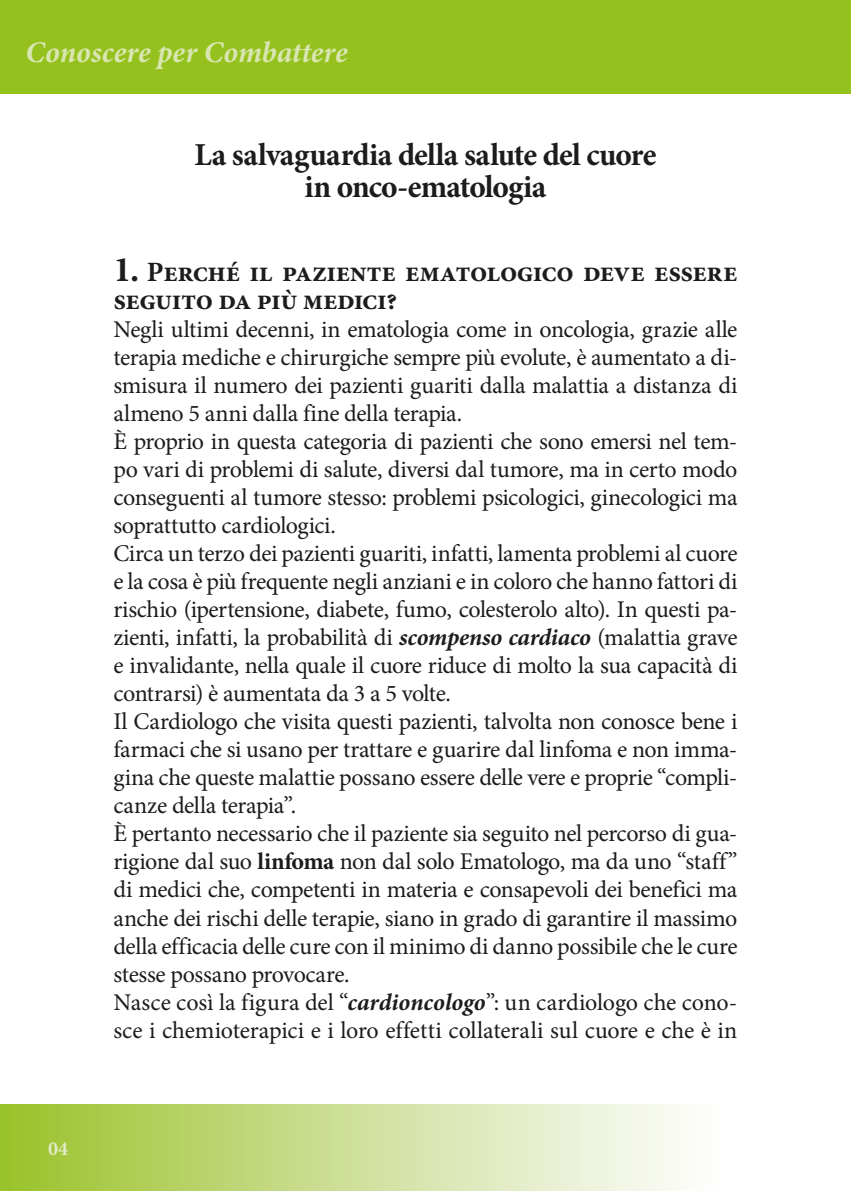
<style>
.page{position:relative;width:851px;height:1191px;background:#fff}
.page>*{position:absolute;margin:0;border:0;box-sizing:border-box;transform-origin:0 0}
.t1{font:700 32px/32px "Minion Pro";color:#1c1c1b;text-align:center}
.t2{font:italic 700 30px "Minion Pro";color:#d9e6b1}
.t3{font:700 28px/28px "Minion Pro";letter-spacing:-.015em;color:#1c1c1b}
.t4{font:24px/28px "Minion Pro";letter-spacing:-.025em;color:#1c1c1b}
.t5{font:700 20px "Minion Pro";color:#e3ecc6}
.s1{font-size:36px}
.s2{font-weight:700;font-style:italic}
.s3{font-weight:700}
</style>
<div class="page">
<div style="left:0;top:0;width:850px;height:94px;background:#95c11e"></div>
<div style="left:0;top:1104px;width:729px;height:87px;background:linear-gradient(to right,#9cc22e,#fff)"></div>
<p class="t2" style="left:26px;top:31px;width:323px">Conoscere per Combattere</p>
<h1 class="t1" style="left:194px;top:138px;width:463px">La salvaguardia della salute del cuore in onco-ematologia</h1>
<p class="t5" style="left:48px;top:1134px;width:21px">04</p>
<p class="t3" style="left:113px;top:258px;width:625px"><span class="s1">1.</span> Perché il paziente ematologico deve essere seguito da più medici?</p>
<p class="t4" style="left:113px;top:315px;width:625px">Negli ultimi decenni, in ematologia come in oncologia, grazie alle terapia mediche e chirurgiche sempre più evolute, è aumentato a di&shy;smisura il numero dei pazienti guariti dalla malattia a distanza di almeno 5 anni dalla fine della terapia.<br>È proprio in questa categoria di pazienti che sono emersi nel tem&shy;po vari di problemi di salute, diversi dal tumore, ma in certo modo conseguenti al tumore stesso: problemi psicologici, ginecologici ma soprattutto cardiologici.<br>Circa un terzo dei pazienti guariti, infatti, lamenta problemi al cuore e la cosa è più frequente negli anziani e in coloro che hanno fattori di rischio (ipertensione, diabete, fumo, colesterolo alto). In questi pa&shy;zienti, infatti, la probabilità di <span class="s2">scompenso cardiaco</span> (malattia grave e invalidante, nella quale il cuore riduce di molto la sua capacità di contrarsi) è aumentata da 3 a 5 volte.<br>Il Cardiologo che visita questi pazienti, talvolta non conosce bene i farmaci che si usano per trattare e guarire dal linfoma e non imma&shy;gina che queste malattie possano essere delle vere e proprie “compli&shy;canze della terapia”.<br>È pertanto necessario che il paziente sia seguito nel percorso di gua&shy;rigione dal suo <span class="s3">linfoma</span> non dal solo Ematologo, ma da uno “staff” di medici che, competenti in materia e consapevoli dei benefici ma anche dei rischi delle terapie, siano in grado di garantire il massimo della efficacia delle cure con il minimo di danno possibile che le cure stesse possano provocare.<br>Nasce così la figura del “<span class="s2">cardioncologo</span>”: un cardiologo che cono&shy;sce i chemioterapici e i loro effetti collaterali sul cuore e che è in</p>
</div>
